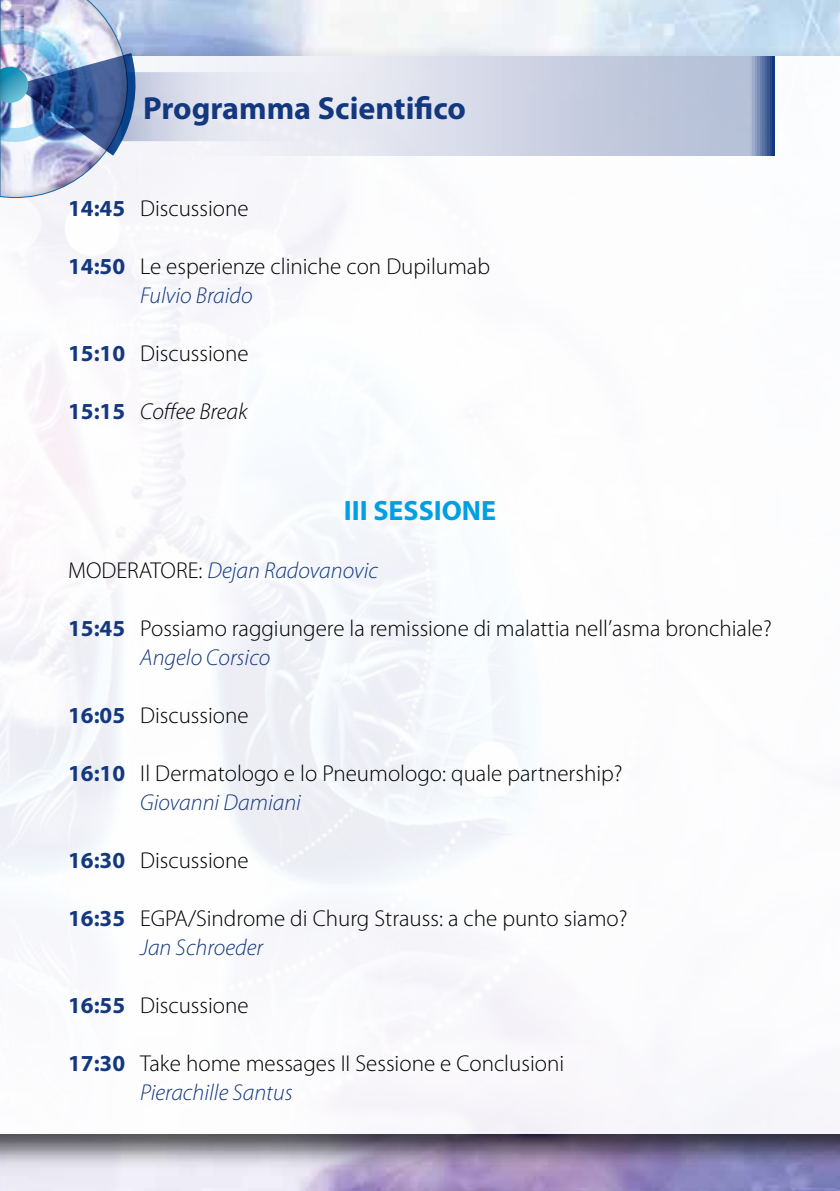
<style>
.page{position:relative;width:840px;height:1191px;background:#fff}
.page>*{position:absolute;margin:0;border:0;box-sizing:border-box;transform-origin:0 0}
.t1{font:700 32px "Myriad Pro";color:#14387f}
.t2{font:700 28px "Myriad Pro";color:#009fe3}
.t3{font:300 23px/29px "Myriad Pro";color:#000}
.t4{font:italic 300 23px "Myriad Pro";color:#14387f}
.t5{font:italic 300 23px "Myriad Pro";color:#000}
.s1{font-weight:700;color:#14387f}
.s2{font-style:italic;color:#14387f}
.s3{font-weight:700;font-style:normal;color:#14387f}
.s4{font-style:normal;color:#000}
</style>
<div class="page">
<img style="left:0;top:40px;width:839px;height:1138px">
<div style="left:0;top:57px;width:839px;height:1077px;background:#fff"></div>
<svg style="left:139px;top:57px;width:634px;height:98px"></svg>
<svg style="left:135px;top:72px;width:620px;height:69px;background:#d3d7e6"></svg>
<img style="left:0;top:0;width:135px;height:198px">
<h1 class="t1" style="left:143px;top:90px;width:324px">Programma Scientifico</h1>
<p class="t3" style="left:68px;top:194px;width:182px"><span class="s1">14:45</span> Discussione</p>
<p class="t3" style="left:140px;top:252px;width:351px;text-indent:-72px"><span class="s1">14:50</span> Le esperienze cliniche con Dupilumab<br><span class="s2">Fulvio Braido</span></p>
<p class="t3" style="left:68px;top:339px;width:182px"><span class="s1">15:10</span> Discussione</p>
<p class="t5" style="left:68px;top:399px;width:181px"><span class="s3">15:15</span> Coffee Break</p>
<p class="t2" style="left:343px;top:495px;width:154px">III SESSIONE</p>
<p class="t4" style="left:68px;top:558px;width:311px"><span class="s4">MODERATORE:</span> Dejan Radovanovic</p>
<p class="t3" style="left:140px;top:614px;width:633px;text-indent:-72px"><span class="s1">15:45</span> Possiamo raggiungere la remissione di malattia nell’asma bronchiale?<br><span class="s2">Angelo Corsico</span></p>
<p class="t3" style="left:68px;top:701px;width:182px"><span class="s1">16:05</span> Discussione</p>
<p class="t3" style="left:140px;top:759px;width:483px;text-indent:-72px"><span class="s1">16:10</span> Il Dermatologo e lo Pneumologo: quale partnership?<br><span class="s2">Giovanni Damiani</span></p>
<p class="t3" style="left:68px;top:846px;width:182px"><span class="s1">16:30</span> Discussione</p>
<p class="t3" style="left:140px;top:904px;width:488px;text-indent:-72px"><span class="s1">16:35</span> EGPA/Sindrome di Churg Strauss: a che punto siamo?<br><span class="s2">Jan Schroeder</span></p>
<p class="t3" style="left:68px;top:991px;width:182px"><span class="s1">16:55</span> Discussione</p>
<p class="t3" style="left:140px;top:1049px;width:425px;text-indent:-72px"><span class="s1">17:30</span> Take home messages II Sessione e Conclusioni<br><span class="s2">Pierachille Santus</span></p>
</div>
